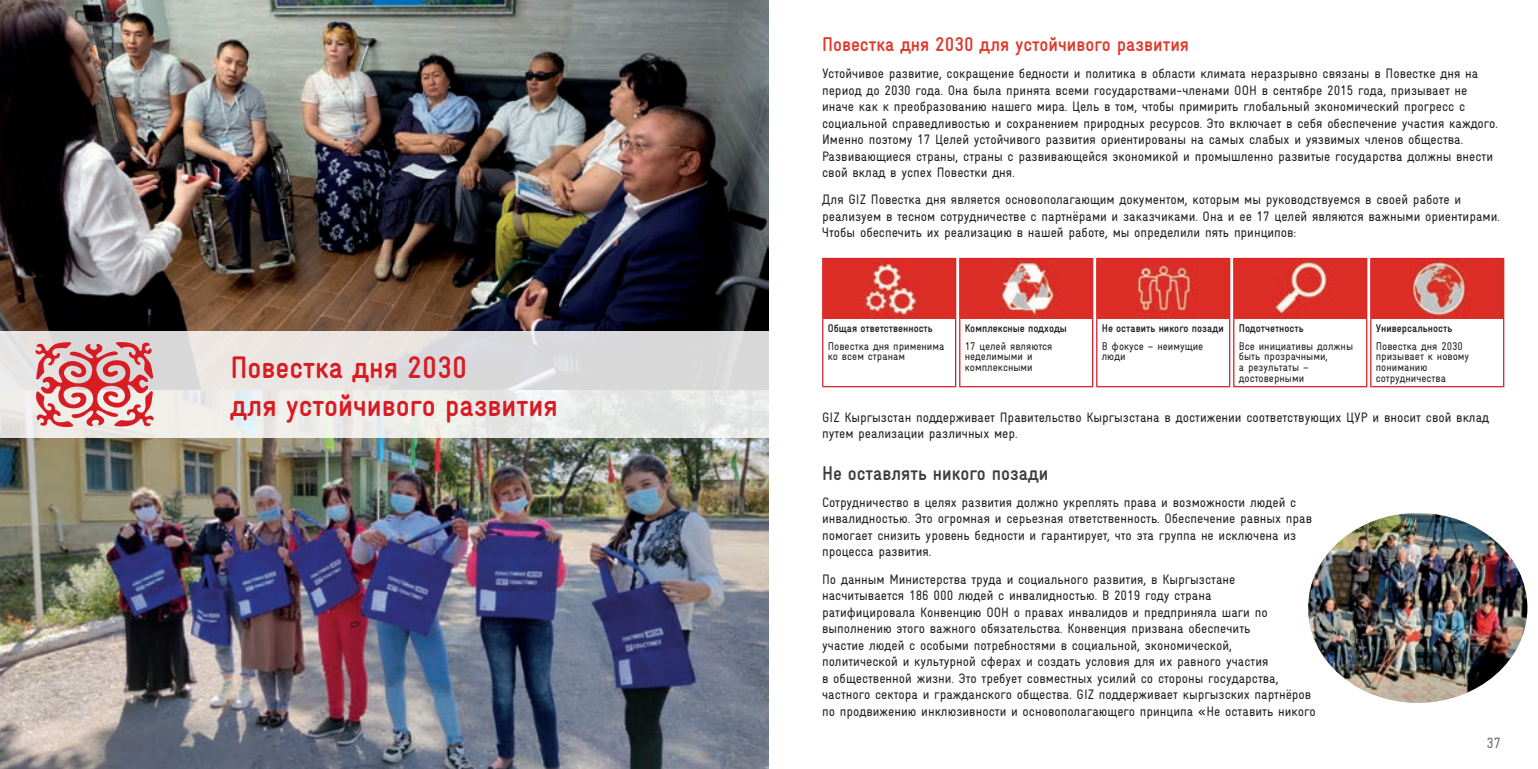
<style>
.page{position:relative;width:1538px;height:769px;background:#fff}
.page>*{position:absolute;margin:0;border:0;box-sizing:border-box;transform-origin:0 0}
.Chapter_title_red_25{font:700 condensed 31.25px/37.5px "GIZ Gravur Pro CA";color:#d81c23}
.SubHeader_red_16pt{font:700 condensed 20px "GIZ Gravur Pro CA";color:#dd3b2d}
.SubHeader_grey_16pt{font:700 condensed 20px "GIZ Gravur Pro CA";color:#3e3e3f}
.t1{font:condensed 15px "GIZ Gravur Pro CA";color:#6c6d70}
.Main_TEXT{font:condensed 13.75px/16.5px "GIZ Gravur Pro CA";color:#231f20}
.Main_TEXT_9pt{font:condensed 11.25px/10.6px "GIZ Gravur Pro CA";color:#231f20}
.Main_TEXT_9pt-2{font:700 condensed 11.25px "GIZ Gravur Pro CA";color:#231f20}
</style>
<div class="page">
<hr style="left:822px;top:258px;width:134px;height:1px;background:#d81c23">
<hr style="left:822px;top:259px;width:1px;height:59px;background:#d81c23">
<hr style="left:955px;top:259px;width:1px;height:59px;background:#d81c23">
<hr style="left:822px;top:318px;width:1px;height:68px;background:#d81c23">
<hr style="left:955px;top:318px;width:1px;height:68px;background:#d81c23">
<hr style="left:822px;top:386px;width:134px;height:1px;background:#d81c23">
<img style="left:823px;top:259px;width:132px;height:59px">
<hr style="left:959px;top:258px;width:134px;height:1px;background:#d81c23">
<hr style="left:959px;top:259px;width:1px;height:59px;background:#d81c23">
<hr style="left:1092px;top:259px;width:1px;height:59px;background:#d81c23">
<hr style="left:959px;top:318px;width:1px;height:68px;background:#d81c23">
<hr style="left:1092px;top:318px;width:1px;height:68px;background:#d81c23">
<hr style="left:959px;top:386px;width:134px;height:1px;background:#d81c23">
<img style="left:960px;top:259px;width:132px;height:59px">
<hr style="left:1096px;top:258px;width:134px;height:1px;background:#d81c23">
<hr style="left:1096px;top:259px;width:1px;height:59px;background:#d81c23">
<hr style="left:1229px;top:259px;width:1px;height:59px;background:#d81c23">
<hr style="left:1096px;top:318px;width:1px;height:68px;background:#d81c23">
<hr style="left:1229px;top:318px;width:1px;height:68px;background:#d81c23">
<hr style="left:1096px;top:386px;width:134px;height:1px;background:#d81c23">
<img style="left:1097px;top:259px;width:132px;height:59px">
<hr style="left:1233px;top:258px;width:134px;height:1px;background:#d81c23">
<hr style="left:1233px;top:259px;width:1px;height:59px;background:#d81c23">
<hr style="left:1366px;top:259px;width:1px;height:59px;background:#d81c23">
<hr style="left:1233px;top:318px;width:1px;height:68px;background:#d81c23">
<hr style="left:1366px;top:318px;width:1px;height:68px;background:#d81c23">
<hr style="left:1233px;top:386px;width:134px;height:1px;background:#d81c23">
<img style="left:1234px;top:259px;width:132px;height:59px">
<hr style="left:1370px;top:258px;width:134px;height:1px;background:#d81c23">
<hr style="left:1370px;top:259px;width:1px;height:59px;background:#d81c23">
<hr style="left:1503px;top:259px;width:1px;height:59px;background:#d81c23">
<hr style="left:1370px;top:318px;width:1px;height:68px;background:#d81c23">
<hr style="left:1503px;top:318px;width:1px;height:68px;background:#d81c23">
<hr style="left:1370px;top:386px;width:134px;height:1px;background:#d81c23">
<img style="left:1371px;top:259px;width:132px;height:59px">
<img style="left:0;top:438px;width:769px;height:331px">
<img style="left:0;top:0;width:769px;height:331px">
<svg style="left:0;top:331px;width:769px;height:107px"></svg>
<svg style="left:34px;top:341px;width:120px;height:86px"></svg>
<img style="left:1308px;top:513px;width:219px;height:190px">
<p class="Chapter_title_red_25" style="left:230px;top:349px;width:329px">Повестка дня 2030<br>для устойчивого развития</p>
<p class="SubHeader_red_16pt" style="left:822px;top:33px;width:368px">Повестка дня 2030 для устойчивого развития</p>
<p class="Main_TEXT" style="left:822px;top:65px;width:677px">Устойчивое развитие, сокращение бедности и политика в области климата неразрывно связаны в Повестке дня на период до 2030 года. Она была принята всеми государствами‑членами ООН в сентябре 2015 года, призывает не иначе как к преобразованию нашего мира. Цель в том, чтобы примирить глобальный экономический прогресс с социальной справедливостью и сохранением природных ресурсов. Это включает в себя обеспечение участия каждого.<br>Именно поэтому 17 Целей устойчивого развития ориентированы на самых слабых и уязвимых членов общества.<br>Развивающиеся страны, страны с развивающейся экономикой и промышленно развитые государства должны внести свой вклад в успех Повестки дня.</p>
<p class="Main_TEXT" style="left:822px;top:191px;width:679px">Для GIZ Повестка дня является основополагающим документом, которым мы руководствуемся в своей работе и реализуем в тесном сотрудничестве с партнёрами и заказчиками. Она и ее 17 целей являются важными ориентирами.<br>Чтобы обеспечить их реализацию в нашей работе, мы определили пять принципов:</p>
<p class="Main_TEXT_9pt-2" style="left:1376px;top:322px;width:78px">Универсальность</p>
<p class="Main_TEXT_9pt" style="left:1376px;top:341px;width:95px">Повестка дня 2030 призывает к новому пониманию сотрудничества</p>
<p class="Main_TEXT" style="left:822px;top:409px;width:668px">GIZ Кыргызстан поддерживает Правительство Кыргызстана в достижении соответствующих ЦУР и вносит свой вклад путем реализации различных мер.</p>
<p class="SubHeader_grey_16pt" style="left:822px;top:461px;width:228px">Не оставлять никого позади</p>
<p class="Main_TEXT" style="left:822px;top:494px;width:491px">Сотрудничество в целях развития должно укреплять права и возможности людей с инвалидностью. Это огромная и серьезная ответственность. Обеспечение равных прав помогает снизить уровень бедности и гарантирует, что эта группа не исключена из процесса развития.</p>
<p class="Main_TEXT" style="left:822px;top:570px;width:495px">По данным Министерства труда и социального развития, в Кыргызстане насчитывается 186 000 людей с инвалидностью. В 2019 году страна<br>ратифицировала Конвенцию ООН о правах инвалидов и предприняла шаги по выполнению этого важного обязательства. Конвенция призвана обеспечить<br>участие людей с особыми потребностями в социальной, экономической,<br>политической и культурной сферах и создать условия для их равного участия<br>в общественной жизни. Это требует совместных усилий со стороны государства, частного сектора и гражданского общества. GIZ поддерживает кыргызских партнёров по продвижению инклюзивности и основополагающего принципа «Не оставить никого</p>
<p class="Main_TEXT_9pt-2" style="left:828px;top:322px;width:107px">Общая ответственность</p>
<p class="Main_TEXT_9pt" style="left:828px;top:341px;width:118px">Повестка дня применима ко всем странам</p>
<p class="Main_TEXT_9pt-2" style="left:965px;top:322px;width:104px">Комплексные подходы</p>
<p class="Main_TEXT_9pt" style="left:965px;top:341px;width:89px">17 целей являются неделимыми и комплексными</p>
<p class="Main_TEXT_9pt-2" style="left:1102px;top:322px;width:123px">Не оставить никого позади</p>
<p class="Main_TEXT_9pt" style="left:1102px;top:341px;width:103px">В фокусе – неимущие люди</p>
<p class="Main_TEXT_9pt-2" style="left:1239px;top:322px;width:66px">Подотчетность</p>
<p class="Main_TEXT_9pt" style="left:1239px;top:341px;width:116px">Все инициативы должны быть прозрачными,<br>а результаты – достоверными</p>
<p class="t1" style="left:1486px;top:734px;width:16px">37</p>
</div>
